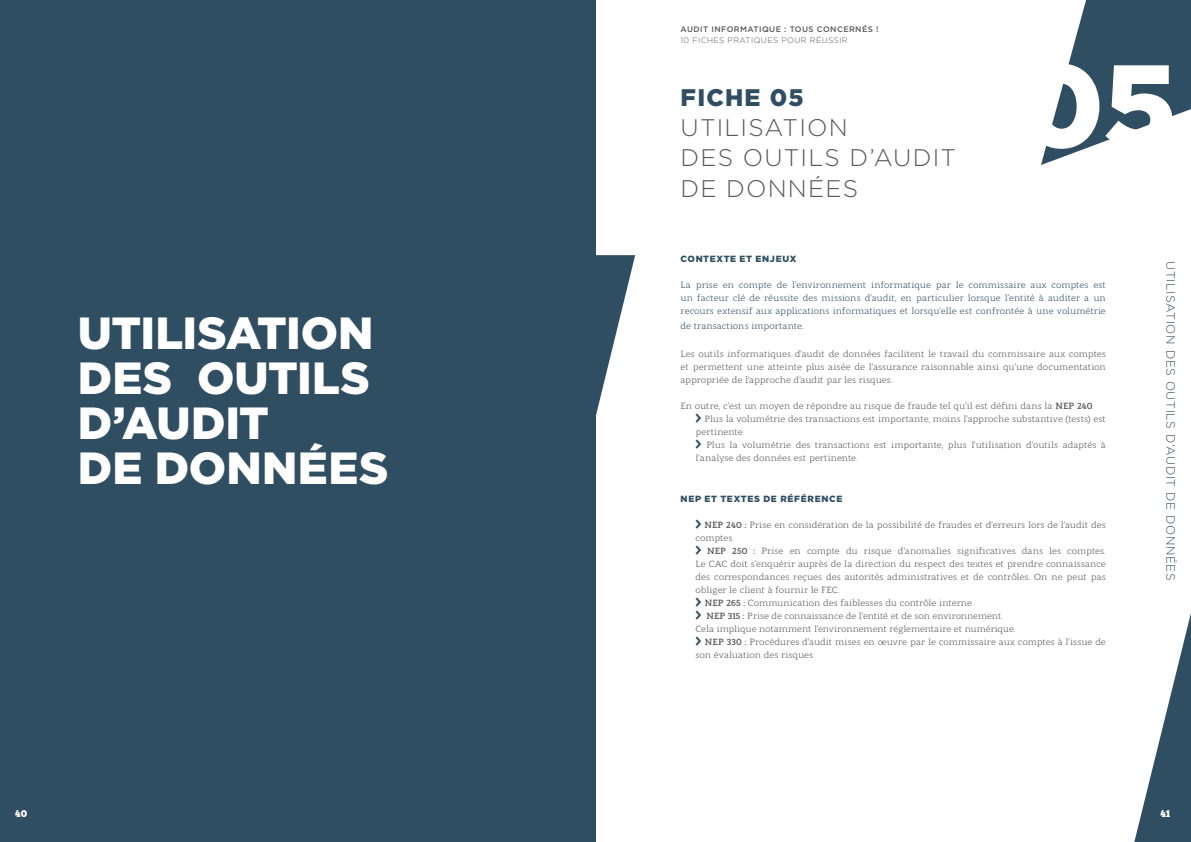
<style>
.page{position:relative;width:1191px;height:842px;background:#fff}
.page>*{position:absolute;margin:0;border:0;box-sizing:border-box;transform-origin:0 0}
.t1{font:900 117px "Gotham";color:#fff}
.t2{font:900 45px/45px "Gotham";color:#fff}
.t3{font:300 24px/30.2px "Gotham";letter-spacing:.05em;color:#57585a}
.t4{font:900 24px "Gotham";letter-spacing:.05em;color:#304e62}
.t5{font:300 12px "Gotham";letter-spacing:.05em;color:#304e62}
.t6{font:900 10px "Modum";color:#fff}
.t7{font:9px/13px "Modum";letter-spacing:-.005em;color:#57585a;text-align:justify}
.t8{font:9px/13px "Modum";color:#304e62;text-align:justify}
.t9{font:900 9px "Gotham";letter-spacing:.075em;color:#304e62}
.t10{font:500 8px "Gotham";letter-spacing:.05em;color:#57585a}
.t11{font:300 8px "Gotham";letter-spacing:.05em;color:#57585a}
.s1{font-weight:700}
</style>
<div class="page">
<svg style="left:1041px;top:0;width:150px;height:165px"></svg>
<svg style="left:1134px;top:613px;width:57px;height:229px"></svg>
<svg style="left:595px;top:255px;width:40px;height:412px"></svg>
<div style="left:0;top:0;width:595px;height:842px;background:#304e62"></div>
<h2 class="t2" style="left:78px;top:310px;width:312px">UTILISATION<br>DES OUTILS<br>D’AUDIT<br>DE DONNÉES</h2>
<p class="t6" style="left:15px;top:805px;width:13px">40</p>
<p class="t10" style="left:680px;top:24px;width:199px">AUDIT INFORMATIQUE : TOUS CONCERNÉS !</p>
<p class="t11" style="left:680px;top:35px;width:169px">10 FICHES PRATIQUES POUR RÉUSSIR</p>
<h3 class="t4" style="left:680px;top:83px;width:124px">FICHE 05</h3>
<h3 class="t3" style="left:680px;top:113px;width:277px">UTILISATION<br>DES OUTILS D’AUDIT<br>DE DONNÉES</h3>
<h1 class="t1" style="left:1018px;top:35px;width:159px">05</h1>
<p class="t9" style="left:680px;top:254px;width:117px">CONTEXTE ET ENJEUX</p>
<p class="t8" style="left:680px;top:278px;width:427px">La prise en compte de l’environnement informatique par le commissaire aux comptes est un facteur clé de réussite des missions d’audit, en particulier lorsque l’entité à auditer a un recours extensif aux applications informatiques et lorsqu’elle est confrontée à une volumétrie</p>
<p class="t8" style="left:680px;top:319px;width:124px">de transactions importante.</p>
<p class="t7" style="left:680px;top:346px;width:427px">Les outils informatiques d’audit de données facilitent le travail du commissaire aux comptes et permettent une atteinte plus aisée de l’assurance raisonnable ainsi qu’une documentation appropriée de l’approche d’audit par les risques.</p>
<p class="t7" style="left:680px;top:398px;width:415px">En outre, c’est un moyen de répondre au risque de fraude tel qu’il est défini dans la <span class="s1">NEP 240</span>.</p>
<p class="t7" style="left:704px;top:411px;width:403px">Plus la volumétrie des transactions est importante, moins l’approche substantive (tests) est</p>
<p class="t7" style="left:695px;top:424px;width:49px">pertinente</p>
<p class="t7" style="left:706px;top:437px;width:401px">Plus la volumétrie des transactions est importante, plus l’utilisation d’outils adaptés à</p>
<p class="t7" style="left:695px;top:450px;width:164px">l’analyse des données est pertinente.</p>
<p class="t9" style="left:680px;top:493px;width:163px">NEP ET TEXTES DE RÉFÉRENCE</p>
<p class="t7" style="left:695px;top:517px;width:412px;text-indent:9px"><span class="s1">NEP 240 :</span> Prise en considération de la possibilité de fraudes et d’erreurs lors de l’audit des comptes</p>
<p class="t7" style="left:707px;top:543px;width:400px"><span class="s1">NEP 250 :</span> Prise en compte du risque d’anomalies significatives dans les comptes.</p>
<p class="t7" style="left:695px;top:556px;width:412px">Le CAC doit s’enquérir auprès de la direction du respect des textes et prendre connaissance</p>
<p class="t7" style="left:695px;top:569px;width:412px">des correspondances reçues des autorités administratives et de contrôles. On ne peut pas</p>
<p class="t7" style="left:695px;top:582px;width:145px">obliger le client à fournir le FEC.</p>
<p class="t7" style="left:704px;top:595px;width:269px"><span class="s1">NEP 265 :</span> Communication des faiblesses du contrôle interne</p>
<p class="t7" style="left:706px;top:608px;width:298px"><span class="s1">NEP 315 :</span> Prise de connaissance de l’entité et de son environnement.</p>
<p class="t7" style="left:695px;top:621px;width:321px">Cela implique notamment l’environnement réglementaire et numérique.</p>
<p class="t7" style="left:705px;top:634px;width:402px"><span class="s1">NEP 330 :</span> Procédures d’audit mises en œuvre par le commissaire aux comptes à l’issue de</p>
<p class="t7" style="left:695px;top:647px;width:119px">son évaluation des risques</p>
<h3 class="t5" style="left:1177px;top:261px;width:321px;rotate:90deg">UTILISATION DES OUTILS D’AUDIT DE DONNÉES</h3>
<p class="t6" style="left:1160px;top:805px;width:12px">41</p>
</div>
